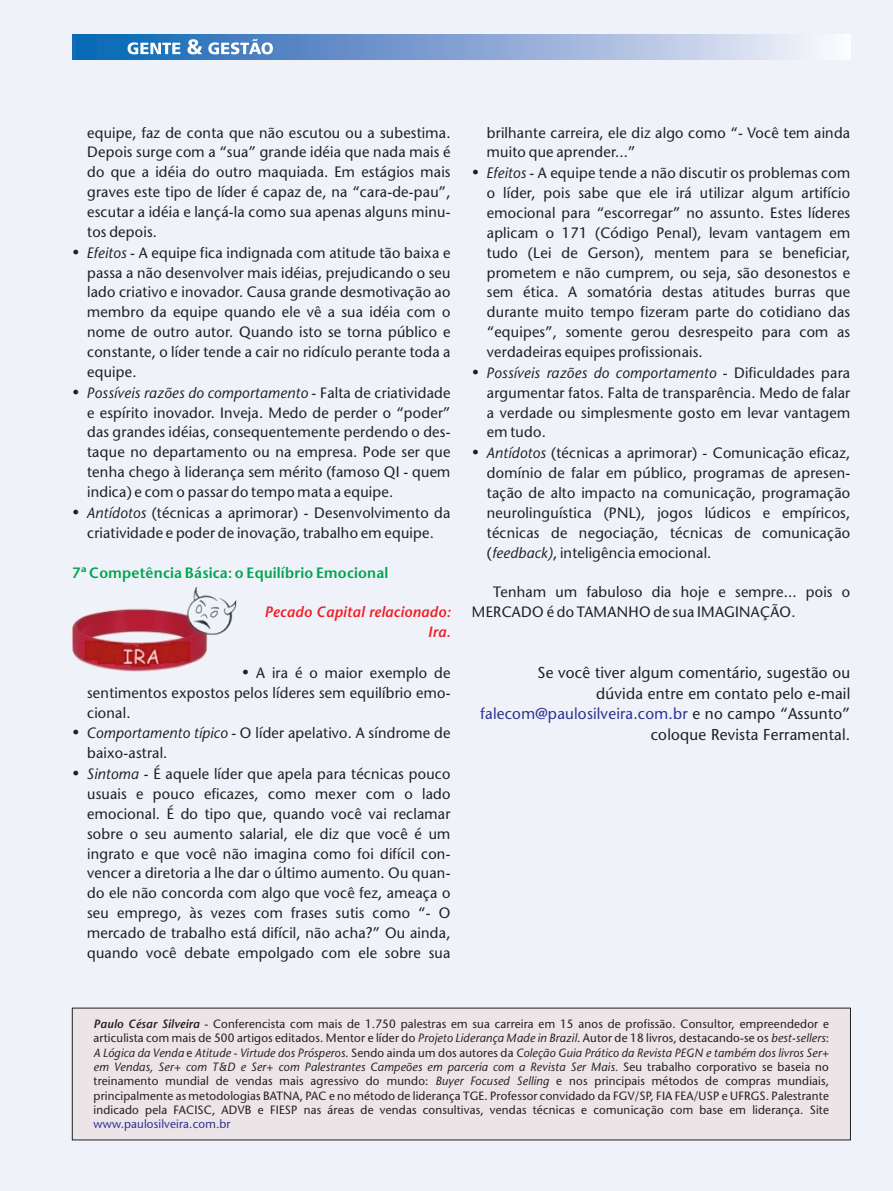
<style>
.page{position:relative;width:893px;height:1191px;background:#eff2f9}
.page>*{position:absolute;margin:0;border:0;box-sizing:border-box;transform-origin:0 0}
.t1{font:15.75px/20.9px "Stone Sans";color:#231f20;text-align:right}
.t2{font:15px/20px "Stone Sans";color:#231f20}
.t3{font:600 15px "Stone Sans";color:#00a54f}
.t4{font:italic 600 15px/20px "Stone Sans";color:#ee1d23;text-align:right}
.t5{font:12px/14.4px "Stone Sans";color:#231f20;text-align:justify}
.t6{font:12px "Stone Sans";color:#2e3092}
.s1{font-style:italic}
.s2{color:#2e3092}
.s3{font-weight:600;font-style:italic}
</style>
<div class="page">
<div style="left:72px;top:34px;width:778px;height:25px;background:linear-gradient(to right,#0e60b2,#faeff9)"></div>
<svg style="left:128px;top:39px;width:145px;height:15px"></svg>
<div style="left:72px;top:1007px;width:779px;height:133px;background:#ebe5e8"></div>
<img style="left:71px;top:587px;width:165px;height:85px">
<p class="t2" style="left:87px;top:124px;width:366px">equipe, faz de conta que não escutou ou a subestima.<br>Depois surge com a “sua” grande idéia que nada mais é do que a idéia do outro maquiada. Em estágios mais graves este tipo de líder é capaz de, na “cara-de-pau”, escutar a idéia e lançá-la como sua apenas alguns minu&shy;tos depois.<br><span class="s1">Efeitos</span> - A equipe fica indignada com atitude tão baixa e passa a não desenvolver mais idéias, prejudicando o seu lado criativo e inovador. Causa grande desmotivação ao membro da equipe quando ele vê a sua idéia com o nome de outro autor. Quando isto se torna público e constante, o líder tende a cair no ridículo perante toda a equipe.<br><span class="s1">Possíveis razões do comportamento</span> - Falta de criatividade e espírito inovador. Inveja. Medo de perder o “poder” das grandes idéias, consequentemente perdendo o des&shy;taque no departamento ou na empresa. Pode ser que tenha chego à liderança sem mérito (famoso QI - quem indica) e com o passar do tempo mata a equipe.<br><span class="s1">Antídotos</span> (técnicas a aprimorar) - Desenvolvimento da criatividade e poder de inovação, trabalho em equipe.</p>
<p class="t3" style="left:72px;top:566px;width:318px">7ª Competência Básica: o Equilíbrio Emocional</p>
<p class="t4" style="left:265px;top:603px;width:188px">Pecado Capital relacionado:<br>Ira.</p>
<p class="t2" style="left:87px;top:664px;width:366px;text-indent:169px">A ira é o maior exemplo de sentimentos expostos pelos líderes sem equilíbrio emo&shy;cional.<br><span class="s1">Comportamento típico</span> - O líder apelativo. A síndrome de baixo-astral.<br><span class="s1">Sintoma</span> - É aquele líder que apela para técnicas pouco usuais e pouco eficazes, como mexer com o lado emocional. É do tipo que, quando você vai reclamar sobre o seu aumento salarial, ele diz que você é um ingrato e que você não imagina como foi difícil con&shy;vencer a diretoria a lhe dar o último aumento. Ou quan&shy;do ele não concorda com algo que você fez, ameaça o seu emprego, às vezes com frases sutis como “- O mercado de trabalho está difícil, não acha?” Ou ainda, quando você debate empolgado com ele sobre sua</p>
<p class="t2" style="left:486px;top:124px;width:366px">brilhante carreira, ele diz algo como “- Você tem ainda muito que aprender...”<br><span class="s1">Efeitos</span> - A equipe tende a não discutir os problemas com o líder, pois sabe que ele irá utilizar algum artifício emocional para “escorregar” no assunto. Estes líderes aplicam o 171 (Código Penal), levam vantagem em tudo (Lei de Gerson), mentem para se beneficiar, prometem e não cumprem, ou seja, são desonestos e sem ética. A somatória destas atitudes burras que durante muito tempo fizeram parte do cotidiano das “equipes”, somente gerou desrespeito para com as verdadeiras equipes profissionais.<br><span class="s1">Possíveis razões do comportamento</span> - Dificuldades para argumentar fatos. Falta de transparência. Medo de falar a verdade ou simplesmente gosto em levar vantagem em tudo.<br><span class="s1">Antídotos</span> (técnicas a aprimorar) - Comunicação eficaz, domínio de falar em público, programas de apresen&shy;tação de alto impacto na comunicação, programação neurolinguística (PNL), jogos lúdicos e empíricos, técnicas de negociação, técnicas de comunicação (<span class="s1">feedback)</span>, inteligência emocional.</p>
<p class="t2" style="left:472px;top:583px;width:380px;text-indent:21px">Tenham um fabuloso dia hoje e sempre... pois o<br>MERCADO é do TAMANHO de sua IMAGINAÇÃO.</p>
<p class="t1" style="left:480px;top:663px;width:371px">Se você tiver algum comentário, sugestão ou<br>dúvida entre em contato pelo e-mail <span class="s2">falecom@paulosilveira.com.br</span> e no campo “Assunto” coloque Revista Ferramental.</p>
<p class="t5" style="left:94px;top:1017px;width:737px"><span class="s3">Paulo César Silveira</span> - Conferencista com mais de 1.750 palestras em sua carreira em 15 anos de profissão. Consultor, empreendedor e articulista com mais de 500 artigos editados. Mentor e líder do <span class="s1">Projeto Liderança Made in Brazil</span>. Autor de 18 livros, destacando-se os <span class="s1">best-sellers</span>:<br><span class="s1">A Lógica da Venda</span> e <span class="s1">Atitude - Virtude dos Prósperos.</span> Sendo ainda um dos autores da <span class="s1">Coleção Guia Prático da Revista PEGN e também dos livros Ser+ em Vendas, Ser+ com T&amp;D e Ser+ com Palestrantes Campeões em parceria com a Revista Ser Mais.</span> Seu trabalho corporativo se baseia no treinamento mundial de vendas mais agressivo do mundo: <span class="s1">Buyer Focused Selling</span> e nos principais métodos de compras mundiais, principalmente as metodologias BATNA, PAC e no método de liderança TGE. Professor convidado da FGV/SP, FIA FEA/USP e UFRGS. Palestrante indicado pela FACISC, ADVB e FIESP nas áreas de vendas consultivas, vendas técnicas e comunicação com base em liderança. Site</p>
<p class="t6" style="left:94px;top:1119px;width:139px">www.paulosilveira.com.br</p>
</div>
